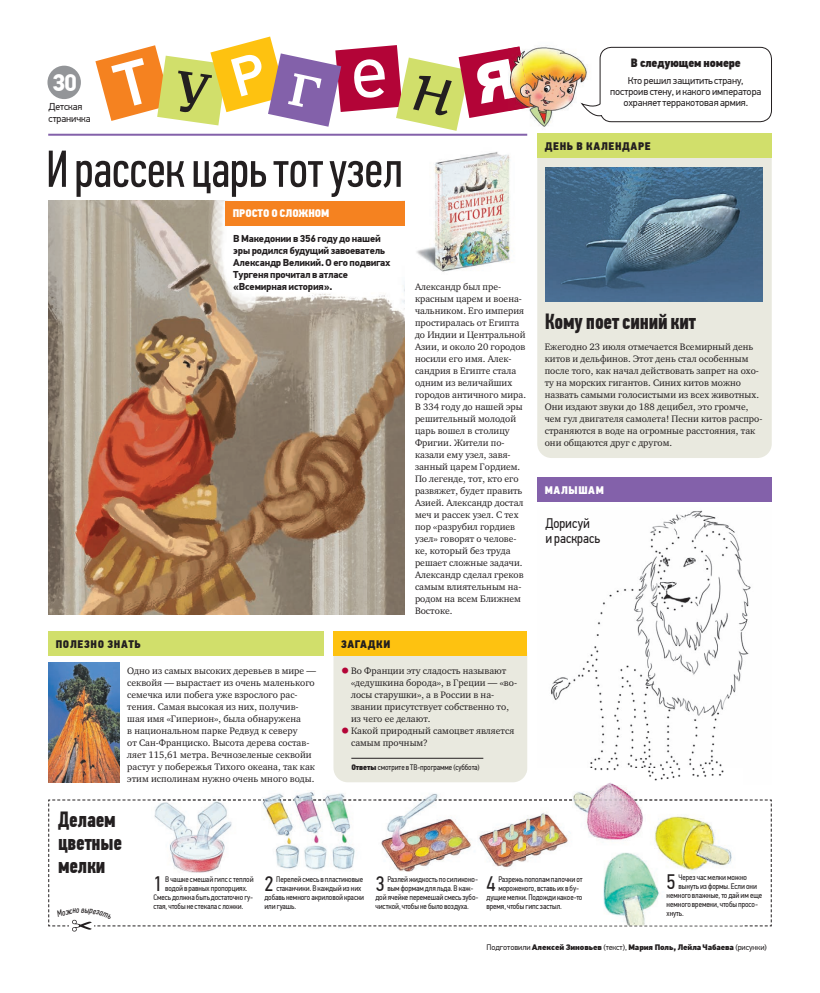
<style>
.page{position:relative;width:820px;height:993px;background:#fff}
.page>*{position:absolute;margin:0;border:0;box-sizing:border-box;transform-origin:0 0}
.t1{font:52px "PF Din Text Comp Pro";letter-spacing:.005em;color:#231f20}
.t2{font:700 24px "PF Din Text Pro";color:#fff}
.t3{font:700 22px/23px "PF Din Text Comp Pro";letter-spacing:-.01em;color:#231f20}
.t4{font:20.9px "PF Din Text Cond Pro";color:#231f20}
.t5{font:13.9px/14.9px "PF Din Text Cond Pro";letter-spacing:-.005em;color:#231f20}
.t6{font:12px "PF Din Text Cond Pro X Black";letter-spacing:-.01em;color:#231f20}
.t7{font:11px "PF Din Text Cond Pro X Black";letter-spacing:.06em;color:#231f20}
.t8{font:11px "PF Din Text Cond Pro X Black";letter-spacing:-.01em;color:#fff}
.t9{font:11px "PF Din Text Cond Pro X Black";letter-spacing:.06em;color:#fff}
.t10{font:700 10px/12px "PF Din Text Pro";letter-spacing:-.02em;color:#231f20}
.t11{font:10px/11px "PF Din Text Pro";letter-spacing:-.01em;color:#231f20}
.t12{font:9.6px/12px "Charter ITC";color:#231f20}
.t13{font:italic 9px "PF Din Text Comp Pro";color:#231f20}
.t14{font:8px "PF Din Text Cond Pro";letter-spacing:-.01em;color:#231f20}
.t15{font:900 8px "PF Din Text Pro";letter-spacing:-.01em;color:#231f20}
.s1{font-family:"PF Din Text Cond Pro";font-weight:300;color:#b30437}
.s2{font-family:"PF Din Text Cond Pro X Black"}
.s3{font-weight:400}
</style>
<div class="page">
<div style="left:47px;top:66px;width:34px;height:33px;background:#939598;border-radius:50%"></div>
<svg style="left:95px;top:36px;width:412px;height:95px"></svg>
<img style="left:507px;top:47px;width:74px;height:80px">
<img style="left:507px;top:46px;width:23px;height:65px">
<img style="left:507px;top:59px;width:8px;height:40px">
<img style="left:48px;top:200px;width:357px;height:414px">
<svg style="left:581px;top:47px;width:190px;height:75px"></svg>
<hr style="left:48px;top:134px;width:479px;height:2px;background:#8361aa">
<div style="left:537px;top:142px;width:234px;height:316px;background:#e9e9df;border-radius:14px"></div>
<div style="left:537px;top:134px;width:234px;height:24px;background:#d1df6b"></div>
<div style="left:48px;top:631px;width:275px;height:24px;background:#d1df6b"></div>
<img style="left:551px;top:510px;width:200px;height:258px">
<div style="left:537px;top:477px;width:234px;height:24px;background:#8361aa"></div>
<div style="left:225px;top:201px;width:180px;height:24px;background:#f58220"></div>
<img style="left:545px;top:167px;width:217px;height:135px">
<img style="left:48px;top:662px;width:72px;height:120px">
<div style="left:333px;top:639px;width:194px;height:143px;background:#e9e9df;border-radius:14px"></div>
<div style="left:333px;top:631px;width:194px;height:24px;background:#fec210"></div>
<hr style="left:351px;top:757px;width:132px;height:1px;background:#231f20">
<img style="left:416px;top:152px;width:94px;height:120px">
<img style="left:267px;top:792px;width:78px;height:6px">
<img style="left:573px;top:784px;width:60px;height:14px">
<img style="left:594px;top:768px;width:130px;height:16px">
<img style="left:48px;top:798px;width:724px;height:133px">
<h2 class="t2" style="left:52px;top:73px;width:27px">30</h2>
<p class="t11" style="left:48px;top:101px;width:44px;line-height:12px">Детская страничка</p>
<h1 class="t1" style="left:46px;top:148px;width:357px">И рассекцарьтотузел</h1>
<p class="t7" style="left:56px;top:639px;width:87px">ПОЛЕЗНО ЗНАТЬ</p>
<p class="t8" style="left:233px;top:209px;width:98px">ПРОСТО О СЛОЖНОМ</p>
<p class="t10" style="left:233px;top:233px;width:159px">В Македонии в 356 году до нашей эры родился будущий завоеватель<br>Александр Великий. О его подвигах<br>Тургеня прочитал в атласе «Всемирная история».</p>
<p class="t7" style="left:341px;top:639px;width:51px">ЗАГАДКИ</p>
<p class="t12" style="left:415px;top:280px;width:113px">Александр был пре&shy;красным царем и воена&shy;чальником. Его империя простиралась от Египта до Индии и Центральной<br>Азии, и около 20 городов носили его имя. Алек&shy;сандрия в Египте стала одним из величайших городов античного мира.<br>В 334 году до нашей эры решительный молодой царь вошел в столицу<br>Фригии. Жители по&shy;казали ему узел, завя&shy;занный царем Гордием.<br>По легенде, тот, кто его развяжет, будет править<br>Азией. Александр достал меч и рассек узел. С тех пор «разрубил гордиев узел» говорят о челове&shy;ке, который без труда решает сложные задачи.<br>Александр сделал греков самым влиятельным на&shy;родом на всем Ближнем<br>Востоке.</p>
<p class="t12" style="left:127px;top:664px;width:190px">Одно из самых высоких деревьев в мире — секвойя — вырастает из очень маленького семечка или побега уже взрослого рас&shy;тения. Самая высокая из них, получив&shy;шая имя «Гиперион», была обнаружена<br>в национальном парке Редвуд к северу<br>от Сан-Франциско. Высота дерева состав&shy;ляет 115,61 метра. Вечнозеленые секвойи растут у побережья Тихого океана, так как этим исполинам нужно очень много воды.</p>
<p class="t12" style="left:351px;top:664px;width:167px;text-indent:-10px"><span class="s1">●</span> Во Франции эту сладость называют «дедушкина борода», в Греции — «во&shy;лосы старушки», а в России в на&shy;звании присутствует собственно то, из чего ее делают.</p>
<p class="t12" style="left:351px;top:724px;width:165px;text-indent:-10px"><span class="s1">●</span> Какой природный самоцвет является самым прочным?</p>
<p class="t14" style="left:351px;top:762px;width:130px"><span class="s2">Ответы</span> смотрите в ТВ-программе (суббота)</p>
<p class="t6" style="left:630px;top:58px;width:111px">В следующем номере</p>
<p class="t11" style="left:610px;top:76px;width:153px;text-align:center">Кто решил защитить страну, построив стену, и какого императора охраняеттерракотовая армия.</p>
<p class="t7" style="left:544px;top:142px;width:107px">ДЕНЬ В КАЛЕНДАРЕ</p>
<h3 class="t3" style="left:544px;top:312px;width:152px">Кому поетсиний кит</h3>
<p class="t12" style="left:544px;top:340px;width:219px">Ежегодно 23 июля отмечается Всемирный день китов и дельфинов. Этот день стал особенным после того, как начал действовать запрет на охо&shy;ту на морских гигантов. Синих китов можно назвать самыми голосистыми из всех животных.<br>Они издают звуки до 188 децибел, это громче, чем гул двигателя самолета! Песни китов распро&shy;страняются в воде на огромные расстояния, так они общаются друг с другом.</p>
<p class="t9" style="left:544px;top:485px;width:61px">МАЛЫШАМ</p>
<h3 class="t5" style="left:545px;top:516px;width:56px">Дорисуй и раскрась</h3>
<h3 class="t3" style="left:58px;top:810px;width:66px">Делаем цветные мелки</h3>
<p class="t13" style="left:81px;top:905px;width:5px">в</p>
<h3 class="t4" style="left:153px;top:871px;width:11px">1</h3>
<p class="t14" style="left:165px;top:874px;width:90px">В чашке смешай гипсстеплой</p>
<p class="t14" style="left:165px;top:883px;width:84px">водой в равных пропорциях.</p>
<p class="t14" style="left:153px;top:892px;width:101px">Смесь должна быть достаточно гу-</p>
<p class="t14" style="left:153px;top:901px;width:91px">стая, чтобыне стекала с ложки.</p>
<h3 class="t4" style="left:264px;top:871px;width:11px">2</h3>
<p class="t14" style="left:276px;top:874px;width:88px">Перелей смесь в пластиковые</p>
<p class="t14" style="left:276px;top:883px;width:87px">стаканчики. В каждый из них</p>
<p class="t14" style="left:264px;top:892px;width:101px">добавь немного акриловой краски</p>
<p class="t14" style="left:264px;top:901px;width:33px">или гуашь.</p>
<h3 class="t4" style="left:375px;top:871px;width:11px">3</h3>
<p class="t14" style="left:387px;top:874px;width:92px">Разлейжидкость по силиконо-</p>
<p class="t14" style="left:387px;top:883px;width:87px">вымформамдля льда. В каж-</p>
<p class="t14" style="left:375px;top:892px;width:104px">дой ячейке перемешай смесь зубо-</p>
<p class="t14" style="left:375px;top:901px;width:95px">чисткой, чтобыне было воздуха.</p>
<h3 class="t4" style="left:486px;top:871px;width:11px">4</h3>
<p class="t14" style="left:498px;top:874px;width:86px">Разрежь пополампалочки от</p>
<p class="t14" style="left:498px;top:883px;width:82px">мороженого, вставь их в бу-</p>
<p class="t14" style="left:486px;top:892px;width:97px">дущиемелки. Подожди какое-то</p>
<p class="t14" style="left:486px;top:901px;width:77px">время, чтобыгипсзастыл.</p>
<h3 class="t4" style="left:666px;top:868px;width:11px">5</h3>
<p class="t14" style="left:666px;top:908px;width:19px">хнуть.</p>
<p class="t14" style="left:678px;top:872px;width:70px">Через часмелкиможно</p>
<p class="t14" style="left:678px;top:881px;width:80px">вынуть изформы. Еслиони</p>
<p class="t14" style="left:666px;top:890px;width:97px">немного влажные, то дай имеще</p>
<p class="t14" style="left:666px;top:899px;width:93px">немного времени, чтобыпросо-</p>
<p class="t15" style="left:486px;top:944px;width:282px"><span class="s3">Подготовили</span>Алексей Зиновьев <span class="s3">(текст),</span> Мария Поль, Лейла Чабаева <span class="s3">(рисунки)</span></p>
</div>
